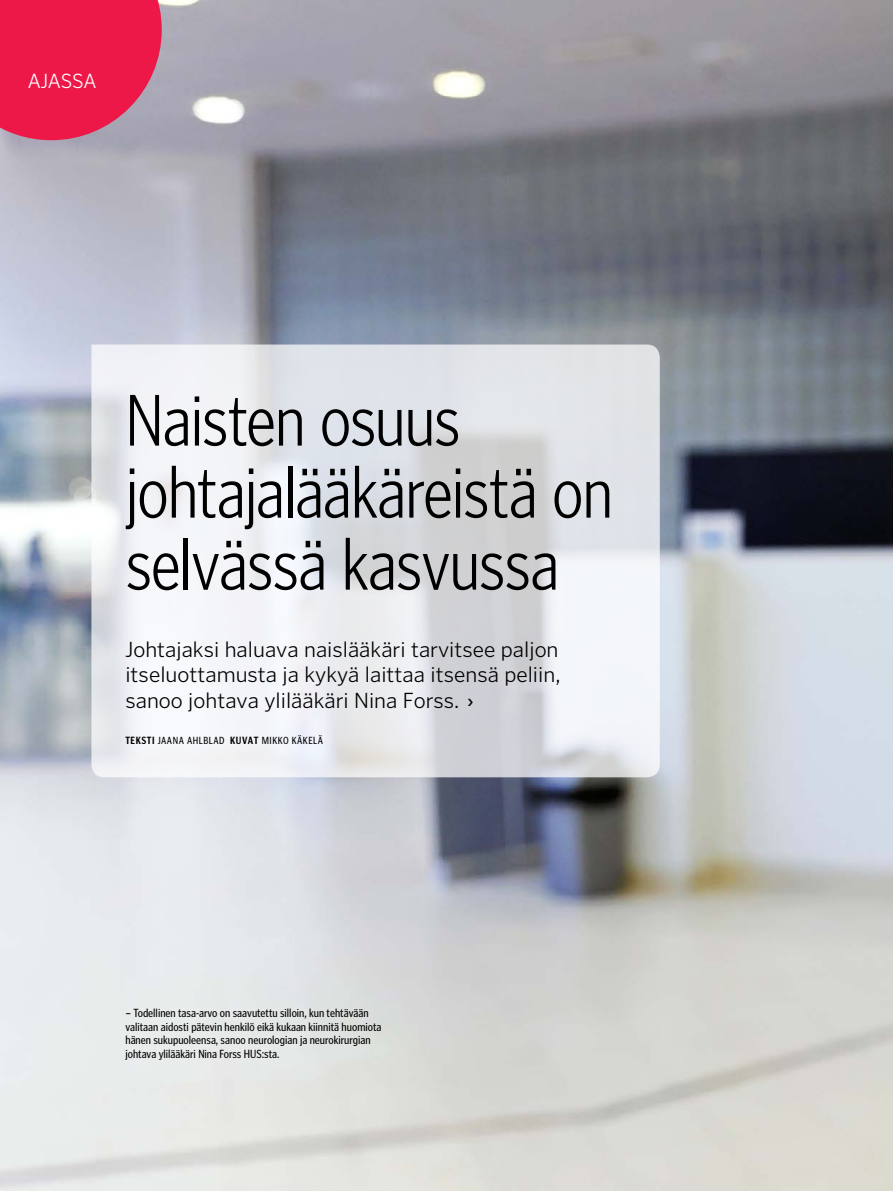
<style>
.page{position:relative;width:893px;height:1191px;background:#fff}
.page>*{position:absolute;margin:0;border:0;box-sizing:border-box;transform-origin:0 0}
.t1{font:300 75px/72px "Poynter Gothic Text Cond";letter-spacing:-.02em;color:#000}
.t2{font:300 22.5px/25.5px "Poynter Gothic Text";color:#000;text-align:justify}
.t3{font:300 21px "Poynter Gothic Text";letter-spacing:-.01em;color:#fff}
.t4{font:12px/13.5px "Poynter Gothic Text Cond";color:#000}
.t5{font:10.5px "Poynter Gothic Text Cond";letter-spacing:.05em;color:#000}
.s1{font-weight:700}
</style>
<div class="page">
<img style="left:0;top:0;width:893px;height:1191px">
<svg style="left:0;top:0;width:162px;height:140px;background:#e42a55"></svg>
<svg style="left:91px;top:344px;width:569px;height:433px"></svg>
<svg style="left:468px;top:698px;width:5px;height:8px"></svg>
<h3 class="t3" style="left:28px;top:68px;width:70px">AJASSA</h3>
<h1 class="t1" style="left:125px;top:384px;width:489px">Naisten osuus johtajalääkäreistä on selvässä kasvussa</h1>
<h2 class="t2" style="left:125px;top:636px;width:437px">Johtajaksi haluava naislääkäri tarvitsee paljon itseluottamusta ja kykyä laittaa itsensä peliin, sanoo johtava ylilääkäri Nina Forss.</h2>
<p class="t5" style="left:125px;top:734px;width:199px"><span class="s1">TEKSTI</span> Jaana Ah lblad <span class="s1">KUVAT</span> Mikko Käkelä</p>
<p class="t4" style="left:125px;top:1006px;width:258px">– Todellinen tasa-arvo on saavutettu silloin, kun tehtävään valitaan aidosti pätevin henkilö eikä kukaan kiinnitä huomiota hänen sukupuoleensa, sanoo neurologian ja neurokirurgian johtava ylilääkäri Nina Forss HUS:sta.</p>
</div>
